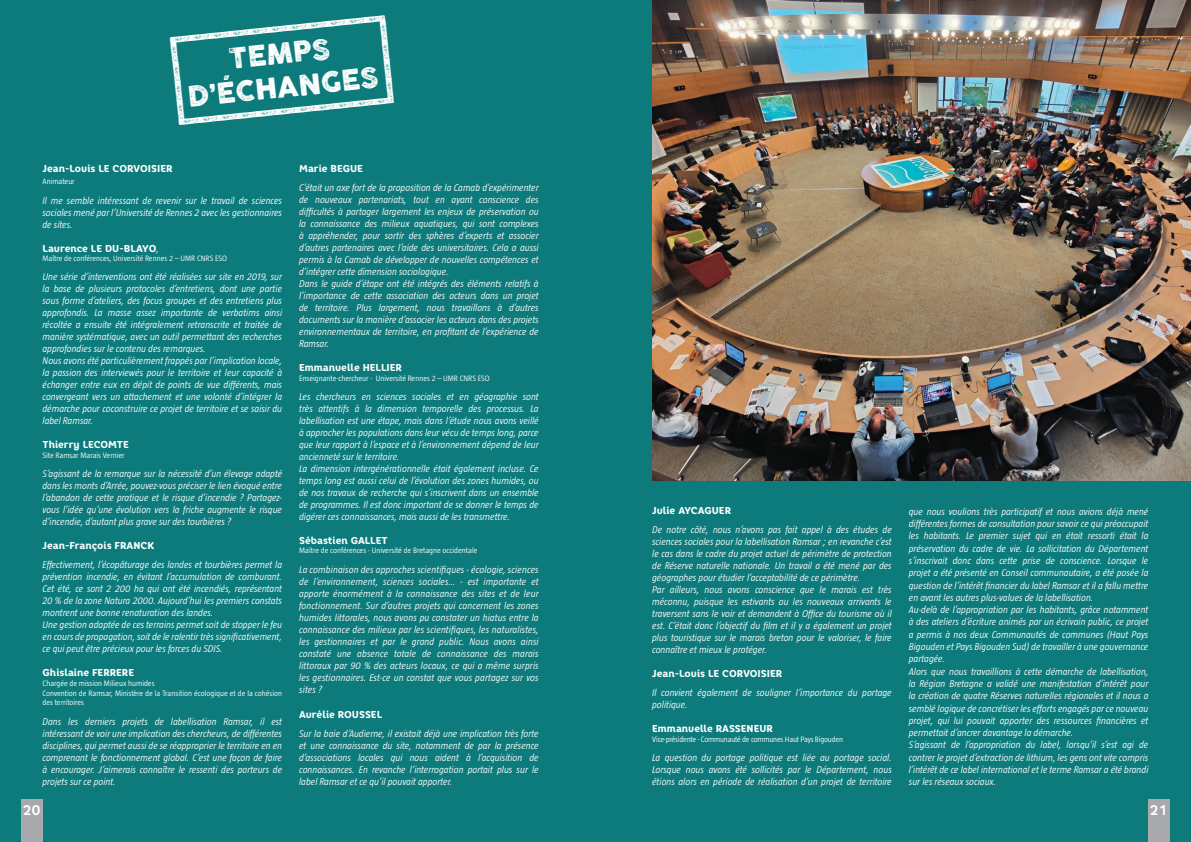
<style>
.page{position:relative;width:1191px;height:842px;background:#fff}
.page>*{position:absolute;margin:0;border:0;box-sizing:border-box;transform-origin:0 0}
.t1{font:27.9px/33.4px "COCOGOOSELETTERPRESS";color:#fff;text-align:center}
.t2{font:700 14px "Core Rhino 65";color:#fff}
.t3{font:italic 300 10px/12px "Taz";color:#fff}
.t4{font:800 10px "Core Rhino 75";color:#fff}
.t5{font:300 8px/9.6px "Taz";color:#fff}
.t6{font:300 8px "Taz";letter-spacing:-.02em;color:#fff}
.s1{font-family:"Taz";font-weight:300;font-style:italic}
</style>
<div class="page">
<div style="left:0;top:0;width:595px;height:842px;background:#0d7b7c"></div>
<div style="left:595px;top:0;width:596px;height:842px;background:#0d7b7c"></div>
<div style="left:21px;top:799px;width:21px;height:43px;background:#a8a9ad"></div>
<div style="left:1148px;top:799px;width:21px;height:43px;background:#a8a9ad"></div>
<img style="left:652px;top:0;width:539px;height:480px">
<h1 class="t1" style="left:182px;top:48px;width:193px;rotate:-6deg">TEMPS<br>D’ÉCHANGES</h1>
<p class="t4" style="left:43px;top:162px;width:132px">Jean-Louis LE CORVOISIER</p>
<p class="t5" style="left:43px;top:177px;width:34px">Animateur</p>
<p class="t3" style="left:43px;top:194px;width:241px;text-align:justify">Il me semble intéressant de revenir sur le travail de sciences sociales mené par l’Université de Rennes 2 avec les gestionnaires de sites.</p>
<p class="t4" style="left:43px;top:241px;width:118px">Laurence LE DU-BLAYO<span class="s1">,</span></p>
<p class="t5" style="left:43px;top:254px;width:186px">Maître de conférences, Université Rennes 2 – UMR CNRS ESO</p>
<p class="t3" style="left:43px;top:271px;width:241px">Une série d’interventions ont été réalisées sur site en 2019, sur la base de plusieurs protocoles d’entretiens, dont une partie sous forme d’ateliers, des focus groupes et des entretiens plus approfondis. La masse assez importante de verbatims ainsi récoltée a ensuite été intégralement retranscrite et traitée de manière systématique, avec un outil permettant des recherches approfondies sur le contenu des remarques.<br>Nous avons été particulièrement frappés par l’implication locale, la passion des interviewés pour le territoire et leur capacité à échanger entre eux en dépit de points de vue différents, mais convergeant vers un attachement et une volonté d’intégrer la démarche pour coconstruire ce projet de territoire et se saisir du label Ramsar.</p>
<p class="t4" style="left:43px;top:438px;width:88px">Thierry LECOMTE</p>
<p class="t5" style="left:43px;top:450px;width:84px">Site Ramsar Marais Vernier</p>
<p class="t3" style="left:43px;top:468px;width:241px;text-align:justify">S’agissant de la remarque sur la nécessité d’un élevage adapté dans les monts d’Arrée, pouvez-vous préciser le lien évoqué entre l’abandon de cette pratique et le risque d’incendie ? Partagez&shy;vous l’idée qu’une évolution vers la friche augmente le risque d’incendie, d’autant plus grave sur des tourbières ?</p>
<p class="t4" style="left:43px;top:539px;width:113px">Jean-François FRANCK</p>
<p class="t3" style="left:43px;top:559px;width:241px">Effectivement, l’écopâturage des landes et tourbières permet la prévention incendie, en évitant l’accumulation de comburant.<br>Cet été, ce sont 2 200 ha qui ont été incendiés, représentant 20 % de la zone Natura 2000. Aujourd’hui les premiers constats montrent une bonne renaturation des landes.<br>Une gestion adaptée de ces terrains permet soit de stopper le feu en cours de propagation, soit de le ralentir très significativement, ce qui peut être précieux pour les forces du SDIS.</p>
<p class="t4" style="left:43px;top:666px;width:93px">Ghislaine FERRERE</p>
<p class="t5" style="left:43px;top:678px;width:241px">Chargée de mission Milieux humides<br>Convention de Ramsar, Ministère de la Transition écologique et de la cohésion des territoires</p>
<p class="t3" style="left:43px;top:715px;width:241px;text-align:justify">Dans les derniers projets de labellisation Ramsar, il est intéressant de voir une implication des chercheurs, de différentes disciplines, qui permet aussi de se réapproprier le territoire en en comprenant le fonctionnement global. C’est une façon de faire à encourager. J’aimerais connaître le ressenti des porteurs de projets sur ce point.</p>
<p class="t4" style="left:299px;top:162px;width:65px">Marie BEGUE</p>
<p class="t3" style="left:299px;top:181px;width:241px">C’était un axe fort de la proposition de la Camab d’expérimenter de nouveaux partenariats, tout en ayant conscience des difficultés à partager largement les enjeux de préservation ou la connaissance des milieux aquatiques, qui sont complexes à appréhender, pour sortir des sphères d’experts et associer d’autres partenaires avec l’aide des universitaires. Cela a aussi permis à la Camab de développer de nouvelles compétences et d’intégrer cette dimension sociologique.<br>Dans le guide d’étape ont été intégrés des éléments relatifs à l’importance de cette association des acteurs dans un projet de territoire. Plus largement, nous travaillons à d’autres documents sur la manière d’associer les acteurs dans des projets environnementaux de territoire, en profitant de l’expérience de Ramsar.</p>
<p class="t4" style="left:299px;top:361px;width:104px">Emmanuelle HELLIER</p>
<p class="t5" style="left:299px;top:373px;width:192px">Enseignante-chercheur - Université Rennes 2 – UMR CNRS ESO</p>
<p class="t3" style="left:299px;top:390px;width:241px">Les chercheurs en sciences sociales et en géographie sont très attentifs à la dimension temporelle des processus. La labellisation est une étape, mais dans l’étude nous avons veillé à approcher les populations dans leur vécu de temps long, parce que leur rapport à l’espace et à l’environnement dépend de leur ancienneté sur le territoire.<br>La dimension intergénérationnelle était également incluse. Ce temps long est aussi celui de l’évolution des zones humides, ou de nos travaux de recherche qui s’inscrivent dans un ensemble de programmes. Il est donc important de se donner le temps de digérer ces connaissances, mais aussi de les transmettre.</p>
<p class="t4" style="left:299px;top:534px;width:90px">Sébastien GALLET</p>
<p class="t5" style="left:299px;top:546px;width:180px">Maître de conférences - Université de Bretagne occidentale</p>
<p class="t3" style="left:299px;top:563px;width:241px;text-align:justify">La combinaison des approches scientifiques - écologie, sciences de l’environnement, sciences sociales… - est importante et apporte énormément à la connaissance des sites et de leur fonctionnement. Sur d’autres projets qui concernent les zones humides littorales, nous avons pu constater un hiatus entre la connaissance des milieux par les scientifiques, les naturalistes, les gestionnaires et par le grand public. Nous avons ainsi constaté une absence totale de connaissance des marais littoraux par 90 % des acteurs locaux, ce qui a même surpris les gestionnaires. Est-ce un constat que vous partagez sur vos sites ?</p>
<p class="t4" style="left:299px;top:707px;width:85px">Aurélie ROUSSEL</p>
<p class="t3" style="left:299px;top:727px;width:241px;text-align:justify">Sur la baie d’Audierne, il existait déjà une implication très forte et une connaissance du site, notamment de par la présence d’associations locales qui nous aident à l’acquisition de connaissances. En revanche l’interrogation portait plus sur le label Ramsar et ce qu’il pouvait apporter.</p>
<p class="t4" style="left:652px;top:504px;width:80px">Julie AYCAGUER</p>
<p class="t3" style="left:652px;top:524px;width:241px">De notre côté, nous n’avons pas fait appel à des études de sciences sociales pour la labellisation Ramsar ; en revanche c’est le cas dans le cadre du projet actuel de périmètre de protection de Réserve naturelle nationale. Un travail a été mené par des géographes pour étudier l’acceptabilité de ce périmètre.<br>Par ailleurs, nous avons conscience que le marais est très méconnu, puisque les estivants ou les nouveaux arrivants le traversent sans le voir et demandent à Office du tourisme où il est. C’était donc l’objectif du film et il y a également un projet plus touristique sur le marais breton pour le valoriser, le faire connaître et mieux le protéger.</p>
<p class="t4" style="left:652px;top:667px;width:132px">Jean-Louis LE CORVOISIER</p>
<p class="t3" style="left:652px;top:687px;width:241px">Il convient également de souligner l’importance du portage politique.</p>
<p class="t4" style="left:652px;top:722px;width:122px">Emmanuelle RASSENEUR</p>
<p class="t6" style="left:652px;top:735px;width:192px">Vice-présidente - Communauté de communes Haut Pays Bigouden</p>
<p class="t3" style="left:652px;top:752px;width:241px;text-align:justify">La question du portage politique est liée au portage social.<br>Lorsque nous avons été sollicités par le Département, nous étions alors en période de réalisation d’un projet de territoire</p>
<p class="t3" style="left:909px;top:505px;width:241px;line-height:12.3px">que nous voulions très participatif et nous avions déjà mené différentes formes de consultation pour savoir ce qui préoccupait les habitants. Le premier sujet qui en était ressorti était la préservation du cadre de vie. La sollicitation du Département s’inscrivait donc dans cette prise de conscience. Lorsque le projet a été présenté en Conseil communautaire, a été posée la question de l’intérêt financier du label Ramsar et il a fallu mettre en avant les autres plus-values de la labellisation.<br>Au-delà de l’appropriation par les habitants, grâce notamment à des ateliers d’écriture animés par un écrivain public, ce projet a permis à nos deux Communautés de communes (Haut Pays Bigouden et Pays Bigouden Sud) de travailler à une gouvernance partagée.<br>Alors que nous travaillions à cette démarche de labellisation, la Région Bretagne a validé une manifestation d’intérêt pour la création de quatre Réserves naturelles régionales et il nous a semblé logique de concrétiser les efforts engagés par ce nouveau projet, qui lui pouvait apporter des ressources financières et permettait d’ancrer davantage la démarche.<br>S’agissant de l’appropriation du label, lorsqu’il s’est agi de contrer le projet d’extraction de lithium, les gens ont vite compris l’intérêt de ce label international et le terme Ramsar a été brandi sur les réseaux sociaux.</p>
<h2 class="t2" style="left:22px;top:801px;width:20px">20</h2>
<h2 class="t2" style="left:1149px;top:801px;width:20px">21</h2>
</div>
